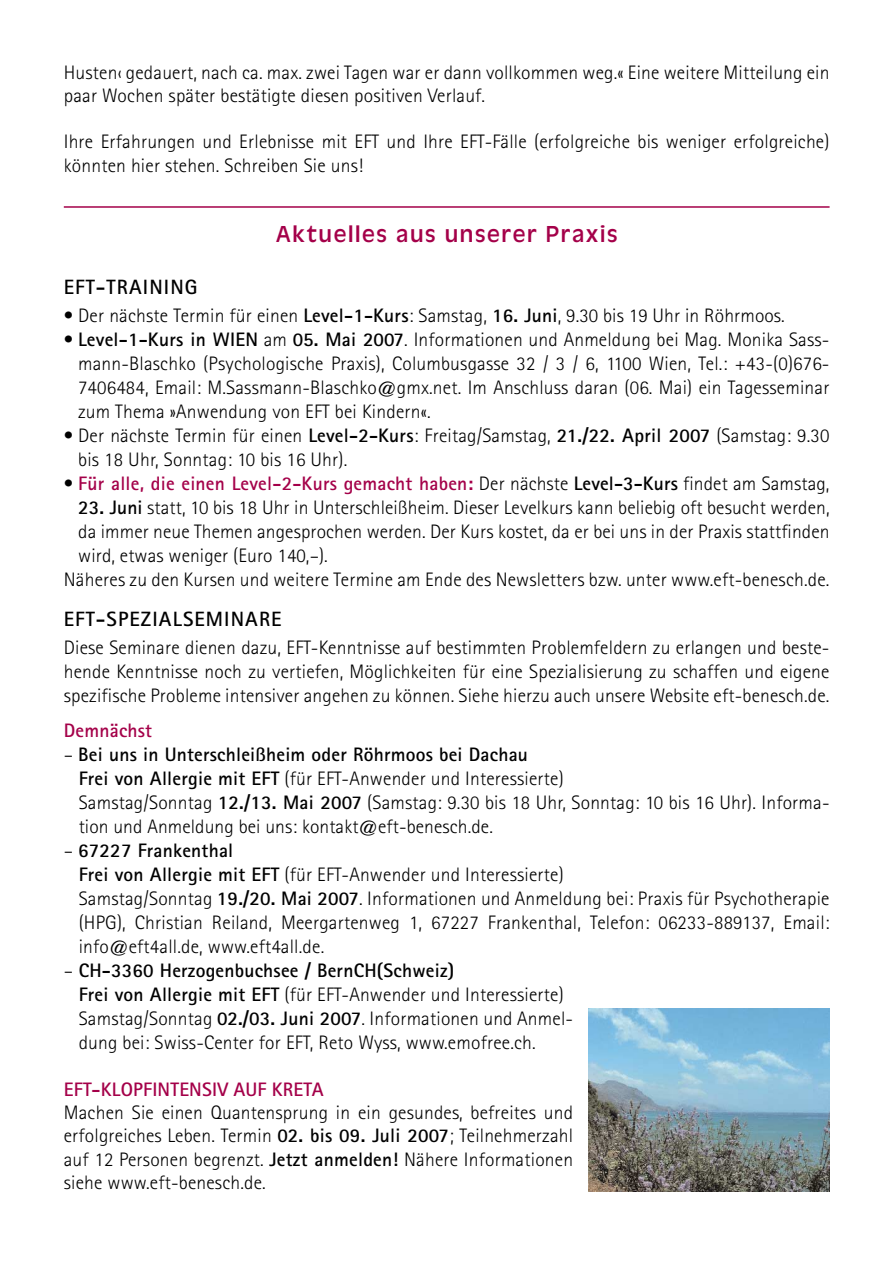
<style>
.page{position:relative;width:893px;height:1263px;background:#fff}
.page>*{position:absolute;margin:0;border:0;box-sizing:border-box;transform-origin:0 0}
.t1{font:24px "Antique Oli T";letter-spacing:.065em;color:#a40049}
.t2{font:700 20.7px "Rotis Sans Serif";letter-spacing:.055em;color:#000}
.t3{font:300 19.5px/24px "Rotis Sans Serif";letter-spacing:.01em;color:#000}
.t4{font:700 19.5px "Rotis Sans Serif";letter-spacing:.01em;color:#a40049}
.s1{font-weight:700}
.s2{font-weight:300;color:#000}
.s3{color:#000}
</style>
<div class="page">
<hr style="left:64px;top:206px;width:765px;height:2px;background:#a40049">
<img style="left:588px;top:1009px;width:241px;height:182px">
<p class="t3" style="left:64px;top:62px;width:767px;line-height:23.2px">Husten‹ gedauert, nach ca. max. zwei Tagen war er dann vollkommen weg.« Eine weitere Mitteilung ein paar Wochen später bestätigte diesen positiven Verlauf.</p>
<p class="t3" style="left:64px;top:132px;width:767px;line-height:23.2px">Ihre Erfahrungen und Erlebnisse mit EFT und Ihre EFT-Fälle (erfolgreiche bis weniger erfolgreiche) könnten hier stehen. Schreiben Sie uns!</p>
<p class="t1" style="left:276px;top:224px;width:343px">Aktuelles aus unserer Praxis</p>
<p class="t2" style="left:64px;top:280px;width:135px">EFT-TRAINING</p>
<p class="t3" style="left:64px;top:306px;width:722px">• Der nächste Termin für einen <span class="s1">Level-1-Kurs</span>: Samstag, <span class="s1">16. Juni</span>, 9.30 bis 19 Uhr in Röhrmoos.</p>
<p class="t3" style="left:78px;top:330px;width:753px;text-align:justify;text-indent:-14px">• <span class="s1">Level-1-Kurs in WIEN</span> am <span class="s1">05. Mai 2007</span>. Informationen und Anmeldung bei Mag. Monika Sass&shy;mann-Blaschko (Psychologische Praxis), Columbusgasse 32 / 3 / 6, 1100 Wien, Tel.: +43-(0)676- 7406484, Email: M.Sassmann-Blaschko@gmx.net. Im Anschluss daran (06. Mai) ein Tagesseminar zum Thema »Anwendung von EFT bei Kindern«.</p>
<p class="t3" style="left:78px;top:426px;width:752px;text-indent:-14px">• Der nächste Termin für einen <span class="s1">Level-2-Kurs</span>: Freitag/Samstag, <span class="s1">21./22. April 2007</span> (Samstag: 9.30 bis 18 Uhr, Sonntag: 10 bis 16 Uhr).</p>
<p class="t4" style="left:64px;top:477px;width:767px"><span class="s2">•</span> Für alle, die einen Level-2-Kurs gemacht haben: <span class="s2">Der nächste</span> <span class="s3">Level-3-Kurs</span> <span class="s2">findet am Samstag,</span></p>
<p class="t3" style="left:78px;top:498px;width:752px"><span class="s1">23. Juni</span> statt, 10 bis 18 Uhr in Unterschleißheim. Dieser Levelkurs kann beliebig oft besucht werden,</p>
<p class="t3" style="left:78px;top:522px;width:752px">da immer neue Themen angesprochen werden. Der Kurs kostet, da er bei uns in der Praxis stattfinden</p>
<p class="t3" style="left:78px;top:546px;width:251px">wird, etwas weniger (Euro 140,–).</p>
<p class="t3" style="left:64px;top:570px;width:767px">Näheres zu den Kursen und weitere Termine am Ende des Newsletters bzw. unter www.eft-benesch.de.</p>
<p class="t2" style="left:64px;top:611px;width:219px">EFT-SPEZIALSEMINARE</p>
<p class="t3" style="left:64px;top:637px;width:767px;text-align:justify">Diese Seminare dienen dazu, EFT-Kenntnisse auf bestimmten Problemfeldern zu erlangen und beste&shy;hende Kenntnisse noch zu vertiefen, Möglichkeiten für eine Spezialisierung zu schaffen und eigene spezifische Probleme intensiver angehen zu können. Siehe hierzu auch unsere Website eft-benesch.de.</p>
<p class="t4" style="left:64px;top:724px;width:90px">Demnächst</p>
<p class="t3" style="left:79px;top:745px;width:752px;text-indent:-15px">– <span class="s1">Bei uns in Unterschleißheim oder Röhrmoos bei Dachau<br>Frei von Allergie mit EFT</span> (für EFT-Anwender und Interessierte)<br>Samstag/Sonntag <span class="s1">12./13. Mai 2007</span> (Samstag: 9.30 bis 18 Uhr, Sonntag: 10 bis 16 Uhr). Informa&shy;tion und Anmeldung bei uns: kontakt@eft-benesch.de.</p>
<p class="t3" style="left:79px;top:841px;width:752px;text-indent:-15px">– <span class="s1">67227 Frankenthal<br>Frei von Allergie mit EFT</span> (für EFT-Anwender und Interessierte)<br>Samstag/Sonntag <span class="s1">19./20. Mai 2007</span>. Informationen und Anmeldung bei: Praxis für Psychotherapie (HPG), Christian Reiland, Meergartenweg 1, 67227 Frankenthal, Telefon: 06233-889137, Email: info@eft4all.de, www.eft4all.de.</p>
<p class="t3" style="left:79px;top:961px;width:496px;text-indent:-15px">– <span class="s1">CH-3360 Herzogenbuchsee / BernCH(Schweiz)<br>Frei von Allergie mit EFT</span> (für EFT-Anwender und Interessierte)<br>Samstag/Sonntag <span class="s1">02./03. Juni 2007</span>. Informationen und Anmel&shy;dung bei: Swiss-Center for EFT, Reto Wyss, www.emofree.ch.</p>
<p class="t4" style="left:64px;top:1082px;width:261px">EFT-KLOPFINTENSIV AUF KRETA</p>
<p class="t3" style="left:64px;top:1103px;width:511px;line-height:23.2px;text-align:justify">Machen Sie einen Quantensprung in ein gesundes, befreites und erfolgreiches Leben. Termin <span class="s1">02. bis 09. Juli 2007</span>; Teilnehmerzahl auf 12 Personen begrenzt. <span class="s1">Jetzt anmelden!</span> Nähere Informationen siehe www.eft-benesch.de.</p>
</div>
